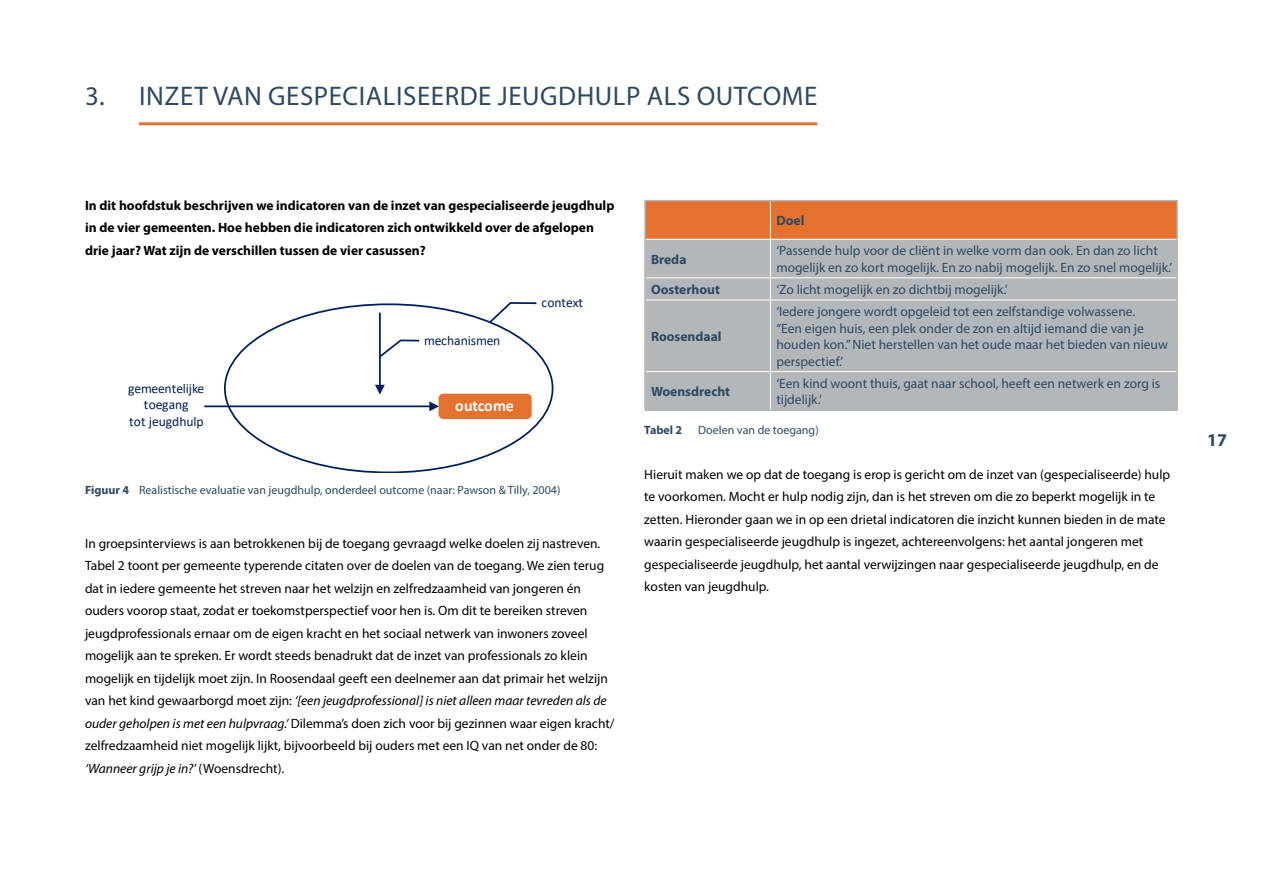
<style>
.page{position:relative;width:1263px;height:893px;background:#fff}
.page>*{position:absolute;margin:0;border:0;box-sizing:border-box;transform-origin:0 0}
.t1{font:27px "Myriad Pro";letter-spacing:.02em;color:#2e4a62}
.t2{font:700 18px "Myriad Pro";color:#2e4a62}
.t3{font:700 15.9px "Calibri";letter-spacing:-.005em;color:#fff}
.t4{font:13.5px/22.5px "Myriad Pro";color:#000}
.t5{font:13.5px/16.5px "Myriad Pro";color:#2e4a62}
.t6{font:700 13.5px/22.5px "Myriad Pro";color:#000}
.t7{font:13.5px/16.5px "Calibri";letter-spacing:-.005em;color:#002060;text-align:center}
.t8{font:700 13.5px "Myriad Pro";color:#2e4a62}
.t9{font:12px "Myriad Pro";color:#2e4a62}
.t10{font:700 12px "Myriad Pro";color:#2e4a62}
.s1{font-weight:700}
.s2{font-style:italic}
</style>
<div class="page">
<div style="left:645px;top:201px;width:125px;height:38px;background:#e4712e"></div>
<div style="left:770px;top:201px;width:407px;height:38px;background:#e4712e"></div>
<div style="left:646px;top:240px;width:530px;height:169px;background:#b4b7ba"></div>
<hr style="left:770px;top:201px;width:1px;height:38px;background:#fff">
<hr style="left:770px;top:239px;width:1px;height:39px;background:#fff">
<hr style="left:646px;top:278px;width:124px;height:1px;background:#fff">
<hr style="left:770px;top:278px;width:406px;height:1px;background:#fff">
<svg style="left:770px;top:279px;width:1px;height:21px"></svg>
<hr style="left:646px;top:300px;width:124px;height:1px;background:#fff">
<hr style="left:770px;top:300px;width:406px;height:1px;background:#fff">
<hr style="left:770px;top:300px;width:1px;height:71px;background:#fff">
<hr style="left:646px;top:371px;width:124px;height:1px;background:#fff">
<hr style="left:770px;top:371px;width:406px;height:1px;background:#fff">
<hr style="left:770px;top:372px;width:1px;height:37px;background:#fff">
<hr style="left:644px;top:200px;width:126px;height:1px;background:#b4b7ba">
<hr style="left:644px;top:201px;width:2px;height:38px;background:#b4b7ba">
<hr style="left:770px;top:200px;width:408px;height:1px;background:#b4b7ba">
<hr style="left:1176px;top:201px;width:2px;height:38px;background:#b4b7ba">
<hr style="left:644px;top:239px;width:2px;height:39px;background:#b4b7ba">
<hr style="left:1176px;top:239px;width:2px;height:39px;background:#b4b7ba">
<hr style="left:644px;top:278px;width:2px;height:22px;background:#b4b7ba">
<hr style="left:1176px;top:278px;width:2px;height:22px;background:#b4b7ba">
<hr style="left:644px;top:300px;width:2px;height:72px;background:#b4b7ba">
<hr style="left:1176px;top:300px;width:2px;height:72px;background:#b4b7ba">
<hr style="left:644px;top:372px;width:2px;height:37px;background:#b4b7ba">
<hr style="left:1176px;top:372px;width:2px;height:37px;background:#b4b7ba">
<hr style="left:644px;top:409px;width:126px;height:2px;background:#b4b7ba">
<hr style="left:770px;top:409px;width:408px;height:2px;background:#b4b7ba">
<hr style="left:139px;top:122px;width:678px;height:3px;background:#e4712e">
<hr style="left:379px;top:313px;width:2px;height:73px;background:#002060">
<svg style="left:375px;top:385px;width:10px;height:10px"></svg>
<hr style="left:204px;top:405px;width:226px;height:2px;background:#002060">
<svg style="left:429px;top:401px;width:9px;height:10px"></svg>
<svg style="left:488px;top:302px;width:49px;height:23px"></svg>
<svg style="left:380px;top:339px;width:40px;height:20px"></svg>
<div style="left:439px;top:395px;width:92px;height:23px;background:#e4712e;border-radius:4px"></div>
<div style="left:438px;top:394px;width:94px;height:25px;border:2px solid #e4712e;border-radius:4px"></div>
<h1 class="t1" style="left:85px;top:80px;width:733px">3. INZET VAN GESPECIALISEERDE JEUGDHULP ALS OUTCOME</h1>
<p class="t6" style="left:85px;top:194px;width:531px">In dit hoofdstuk beschrijven we indicatoren van de inzet van gespecialiseerde jeugdhulp in de vier gemeenten. Hoe hebben die indicatoren zich ontwikkeld over de afgelopen drie jaar? Wat zijn de verschillen tussen de vier casussen?</p>
<p class="t7" style="left:128px;top:380px;width:78px">gemeentelijke toegang<br>tot jeugdhulp</p>
<p class="t7" style="left:424px;top:332px;width:78px">mechanismen</p>
<p class="t3" style="left:455px;top:395px;width:60px">outcome</p>
<p class="t7" style="left:541px;top:294px;width:43px">context</p>
<p class="t9" style="left:85px;top:483px;width:477px"><span class="s1">Figuur 4</span> Realistische evaluatie van jeugdhulp, onderdeel outcome (naar: Pawson &amp; Tilly, 2004)</p>
<p class="t4" style="left:85px;top:531px;width:531px">In groepsinterviews is aan betrokkenen bij de toegang gevraagd welke doelen zij nastreven.<br>Tabel 2 toont per gemeente typerende citaten over de doelen van de toegang. We zien terug dat in iedere gemeente het streven naar het welzijn en zelfredzaamheid van jongeren én ouders voorop staat, zodat er toekomstperspectief voor hen is. Om dit te bereiken streven jeugdprofessionals ernaar om de eigen kracht en het sociaal netwerk van inwoners zoveel mogelijk aan te spreken. Er wordt steeds benadrukt dat de inzet van professionals zo klein mogelijk en tijdelijk moet zijn. In Roosendaal geeft een deelnemer aan dat primair het welzijn van het kind gewaarborgd moet zijn: <span class="s2">‘[een jeugdprofessional] is niet alleen maar tevreden als de ouder geholpen is met een hulpvraag.’</span> Dilemma’s doen zich voor bij gezinnen waar eigen kracht/ zelfredzaamheid niet mogelijk lijkt, bijvoorbeeld bij ouders met een IQ van net onder de 80: <span class="s2">‘Wanneer grijp je in?’</span> (Woensdrecht).</p>
<p class="t8" style="left:776px;top:212px;width:30px">Doel</p>
<p class="t8" style="left:651px;top:250px;width:37px">Breda</p>
<p class="t5" style="left:776px;top:242px;width:397px">‘Passende hulp voor de cliënt in welke vorm dan ook. En dan zo licht mogelijk en zo kort mogelijk. En zo nabij mogelijk. En zo snel mogelijk.’</p>
<p class="t8" style="left:651px;top:281px;width:70px">Oosterhout</p>
<p class="t5" style="left:776px;top:281px;width:233px">‘Zo licht mogelijk en zo dichtbij mogelijk.’</p>
<p class="t8" style="left:651px;top:327px;width:72px">Roosendaal</p>
<p class="t5" style="left:776px;top:303px;width:393px">‘Iedere jongere wordt opgeleid tot een zelfstandige volwassene.<br>“Een eigen huis, een plek onder de zon en altijd iemand die van je houden kon.” Niet herstellen van het oude maar het bieden van nieuw perspectief.’</p>
<p class="t8" style="left:651px;top:383px;width:81px">Woensdrecht</p>
<p class="t5" style="left:776px;top:375px;width:385px">‘Een kind woont thuis, gaat naar school, heeft een netwerk en zorg is tijdelijk.’</p>
<p class="t10" style="left:644px;top:422px;width:40px">Tabel 2</p>
<p class="t9" style="left:698px;top:422px;width:122px">Doelen van de toegang)</p>
<p class="t4" style="left:644px;top:463px;width:527px">Hieruit maken we op dat de toegang is erop is gericht om de inzet van (gespecialiseerde) hulp te voorkomen. Mocht er hulp nodig zijn, dan is het streven om die zo beperkt mogelijk in te zetten. Hieronder gaan we in op een drietal indicatoren die inzicht kunnen bieden in de mate waarin gespecialiseerde jeugdhulp is ingezet, achtereenvolgens: het aantal jongeren met gespecialiseerde jeugdhulp, het aantal verwijzingen naar gespecialiseerde jeugdhulp, en de kosten van jeugdhulp.</p>
<h2 class="t2" style="left:1207px;top:428px;width:21px">17</h2>
</div>
